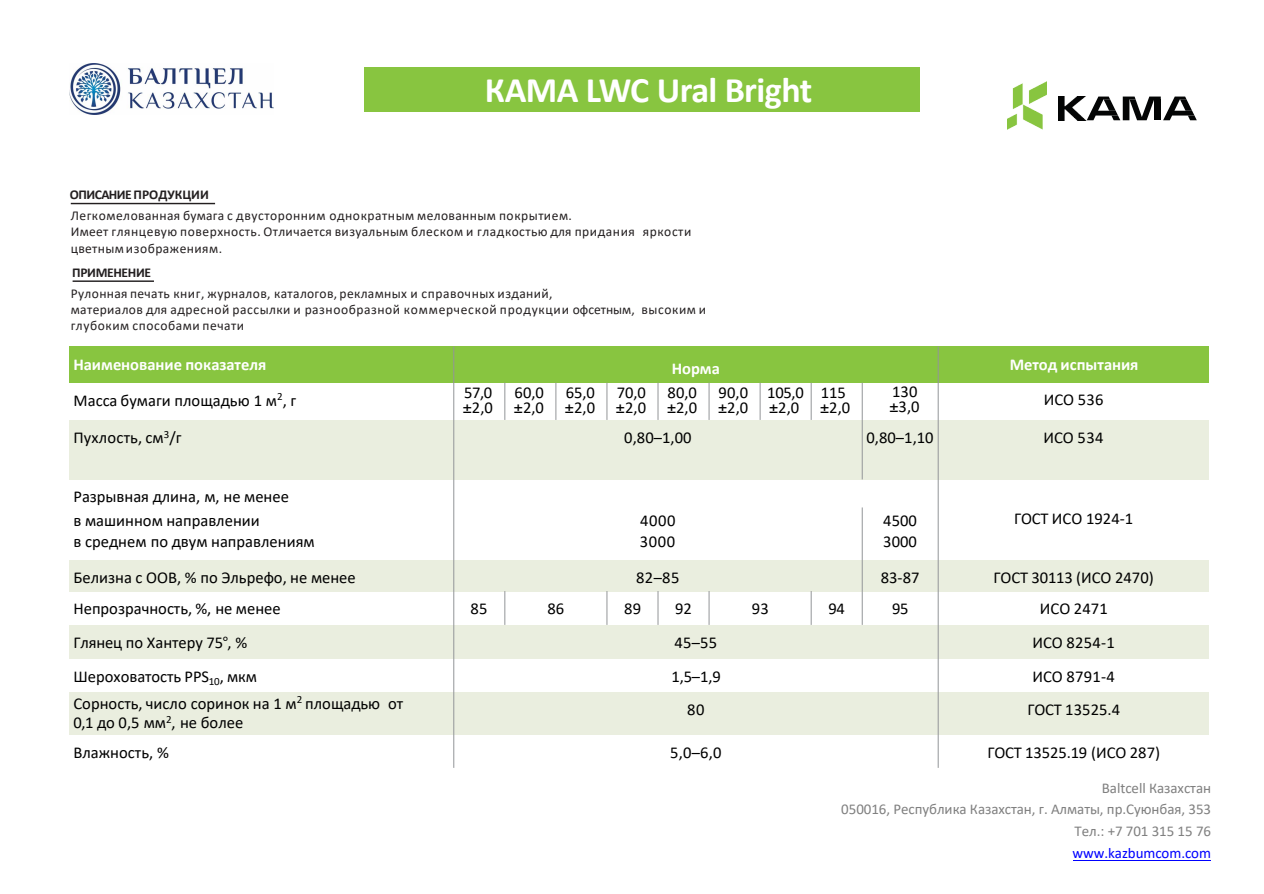
<style>
.page{position:relative;width:1264px;height:894px;background:#fff}
.page>*{position:absolute;margin:0;border:0;box-sizing:border-box;transform-origin:0 0}
.t1{font:700 36px "Calibri";letter-spacing:-.015em;color:#fff}
.t2{font:16.5px/19.8px "Calibri";color:#000}
.t3{font:700 16.5px "Calibri";letter-spacing:-.005em;color:#fff}
.t4{font:15px/21.6px "Calibri";letter-spacing:-.005em;color:#808080;text-align:right}
.t5{font:13.5px/16.2px "Calibri";letter-spacing:.035em;color:#231f20}
.t6{font:700 13.5px "Calibri";letter-spacing:-.005em;color:#231f20}
.t7{font:700 13.5px "Calibri";letter-spacing:-.025em;color:#231f20}
.s1{font-family:"Arial Narrow"}
.s2{font-family:"Myriad Pro"}
.s3{color:#00f}
</style>
<div class="page">
<div style="left:364px;top:67px;width:555px;height:44px;background:#88c540"></div>
<hr style="left:71px;top:203px;width:144px;height:1px;background:#231f20">
<hr style="left:73px;top:280px;width:81px;height:2px;background:#231f20">
<img style="left:1007px;top:82px;width:38px;height:48px">
<img style="left:1058px;top:96px;width:27px;height:24px">
<svg style="left:1087px;top:96px;width:109px;height:24px"></svg>
<div style="left:69px;top:346px;width:384px;height:36px;background:#88c540"></div>
<div style="left:453px;top:346px;width:485px;height:36px;background:#88c540"></div>
<div style="left:938px;top:346px;width:270px;height:36px;background:#88c540"></div>
<div style="left:69px;top:420px;width:384px;height:59px;background:#eaeedf"></div>
<div style="left:453px;top:420px;width:409px;height:59px;background:#eaeedf"></div>
<div style="left:862px;top:420px;width:76px;height:59px;background:#eaeedf"></div>
<div style="left:938px;top:420px;width:270px;height:59px;background:#eaeedf"></div>
<div style="left:69px;top:560px;width:384px;height:31px;background:#eaeedf"></div>
<div style="left:453px;top:560px;width:409px;height:31px;background:#eaeedf"></div>
<div style="left:862px;top:560px;width:76px;height:31px;background:#eaeedf"></div>
<div style="left:938px;top:560px;width:270px;height:31px;background:#eaeedf"></div>
<div style="left:69px;top:624px;width:384px;height:34px;background:#eaeedf"></div>
<div style="left:453px;top:624px;width:485px;height:34px;background:#eaeedf"></div>
<div style="left:938px;top:624px;width:270px;height:34px;background:#eaeedf"></div>
<div style="left:69px;top:692px;width:384px;height:43px;background:#eaeedf"></div>
<div style="left:453px;top:692px;width:485px;height:43px;background:#eaeedf"></div>
<div style="left:938px;top:692px;width:270px;height:43px;background:#eaeedf"></div>
<hr style="left:453px;top:346px;width:1px;height:421px;background:#939598">
<hr style="left:504px;top:382px;width:1px;height:38px;background:#939598">
<hr style="left:504px;top:591px;width:1px;height:33px;background:#939598">
<hr style="left:555px;top:382px;width:1px;height:38px;background:#939598">
<hr style="left:606px;top:382px;width:1px;height:38px;background:#939598">
<hr style="left:606px;top:591px;width:1px;height:33px;background:#939598">
<hr style="left:657px;top:382px;width:1px;height:38px;background:#939598">
<hr style="left:657px;top:591px;width:1px;height:33px;background:#939598">
<hr style="left:708px;top:382px;width:1px;height:38px;background:#939598">
<hr style="left:708px;top:591px;width:1px;height:33px;background:#939598">
<hr style="left:759px;top:382px;width:1px;height:38px;background:#939598">
<hr style="left:810px;top:382px;width:1px;height:38px;background:#939598">
<hr style="left:810px;top:591px;width:1px;height:33px;background:#939598">
<hr style="left:861px;top:382px;width:1px;height:38px;background:#939598">
<hr style="left:861px;top:420px;width:1px;height:59px;background:#939598">
<hr style="left:861px;top:507px;width:1px;height:84px;background:#939598">
<hr style="left:861px;top:591px;width:1px;height:33px;background:#939598">
<hr style="left:937px;top:346px;width:1px;height:421px;background:#939598">
<hr style="left:1072px;top:860px;width:138px;height:1px;background:#00f">
<img style="left:70px;top:63px;width:204px;height:51px">
<p class="t6" style="left:70px;top:185px;width:140px">ОПИСАНИЕПРОДУКЦИИ</p>
<p class="t1" style="left:485px;top:64px;width:329px">КАМА LWC Ural Bright</p>
<p class="t5" style="left:71px;top:207px;width:502px">Легкомелованная бумага с двусторонним однократным мелованным покрытием.</p>
<p class="t5" style="left:71px;top:223px;width:622px">Имеет глянцевую поверхность. Отличается визуальным блеском и гладкостью для придания яркости цветнымизображениям.</p>
<p class="t7" style="left:72px;top:263px;width:80px">ПРИМЕНЕНИЕ</p>
<p class="t5" style="left:71px;top:285px;width:483px">Рулонная печать книг, журналов, каталогов, рекламных и справочных изданий,</p>
<p class="t5" style="left:71px;top:301px;width:636px">материалов для адресной рассылки и разнообразной коммерческой продукции офсетным, высоким и глубоким способами печати</p>
<p class="t3" style="left:73px;top:353px;width:194px">Наименование показателя</p>
<p class="t3" style="left:671px;top:357px;width:50px">Норма</p>
<p class="t3" style="left:1009px;top:353px;width:130px">Метод испытания</p>
<p class="t2" style="left:74px;top:390px;width:224px">Масса бумаги площадью 1 м<sup>2</sup>, г</p>
<p class="t2" style="left:464px;top:382px;width:29px">57,0</p>
<p class="t2" style="left:892px;top:381px;width:27px">130</p>
<p class="t2" style="left:889px;top:396px;width:32px"><span class="s1">±</span>3,0</p>
<p class="t2" style="left:514px;top:382px;width:31px">60,0</p>
<p class="t2" style="left:513px;top:396px;width:32px"><span class="s1">±</span>2,0</p>
<p class="t2" style="left:565px;top:382px;width:30px">65,0</p>
<p class="t2" style="left:564px;top:396px;width:32px"><span class="s1">±</span>2,0</p>
<p class="t2" style="left:616px;top:382px;width:30px">70,0</p>
<p class="t2" style="left:616px;top:396px;width:32px"><span class="s1">±</span>2,0</p>
<p class="t2" style="left:667px;top:382px;width:31px">80,0</p>
<p class="t2" style="left:667px;top:396px;width:32px"><span class="s1">±</span>2,0</p>
<p class="t2" style="left:718px;top:382px;width:31px">90,0</p>
<p class="t2" style="left:718px;top:396px;width:32px"><span class="s1">±</span>2,0</p>
<p class="t2" style="left:767px;top:382px;width:38px">105,0</p>
<p class="t2" style="left:769px;top:396px;width:32px"><span class="s1">±</span>2,0</p>
<p class="t2" style="left:820px;top:382px;width:27px">115</p>
<p class="t2" style="left:820px;top:396px;width:32px"><span class="s1">±</span>2,0</p>
<p class="t2" style="left:1043px;top:389px;width:61px">ИСО 536</p>
<p class="t2" style="left:462px;top:396px;width:32px"><span class="s1">±</span>2,0</p>
<p class="t2" style="left:73px;top:427px;width:110px">Пухлость, см<sup>3</sup>/г</p>
<p class="t2" style="left:624px;top:427px;width:69px">0,80–1,00</p>
<p class="t2" style="left:866px;top:427px;width:69px">0,80–1,10</p>
<p class="t2" style="left:1043px;top:427px;width:62px">ИСО 534</p>
<p class="t2" style="left:73px;top:485px;width:217px">Разрывная длина, м, не менее</p>
<p class="t2" style="left:73px;top:509px;width:188px">в машинном направлении</p>
<p class="t2" style="left:640px;top:509px;width:37px">4000</p>
<p class="t2" style="left:883px;top:509px;width:35px">4500</p>
<p class="t2" style="left:1013px;top:507px;width:121px">ГОСТ ИСО 1924-1</p>
<p class="t2" style="left:73px;top:531px;width:243px">в среднем по двум направлениям</p>
<p class="t2" style="left:640px;top:531px;width:37px">3000</p>
<p class="t2" style="left:883px;top:531px;width:35px">3000</p>
<p class="t2" style="left:74px;top:567px;width:284px">Белизна c OOВ, % по Эльрефо, не менее</p>
<p class="t2" style="left:636px;top:567px;width:45px">82–85</p>
<p class="t2" style="left:880px;top:567px;width:40px">83-87</p>
<p class="t2" style="left:993px;top:567px;width:162px">ГОСТ 30113 (ИСO 2470)</p>
<p class="t2" style="left:73px;top:598px;width:209px">Непрозрачность, %, не менее</p>
<p class="t2" style="left:470px;top:598px;width:19px">85</p>
<p class="t2" style="left:547px;top:598px;width:18px">86</p>
<p class="t2" style="left:624px;top:598px;width:19px">89</p>
<p class="t2" style="left:675px;top:598px;width:18px">92</p>
<p class="t2" style="left:751px;top:598px;width:19px">93</p>
<p class="t2" style="left:828px;top:598px;width:18px">94</p>
<p class="t2" style="left:891px;top:598px;width:18px">95</p>
<p class="t2" style="left:1039px;top:598px;width:69px">ИСO 2471</p>
<p class="t2" style="left:73px;top:631px;width:175px">Глянец по Хантеру 75<span class="s2">°</span>, %</p>
<p class="t2" style="left:674px;top:631px;width:44px">45–55</p>
<p class="t2" style="left:1032px;top:631px;width:84px">ИСО 8254-1</p>
<p class="t2" style="left:73px;top:665px;width:185px">Шероховатость PPS<sub>10</sub>, мкм</p>
<p class="t2" style="left:671px;top:665px;width:51px">1,5–1,9</p>
<p class="t2" style="left:1032px;top:665px;width:84px">ИСО 8791-4</p>
<p class="t2" style="left:73px;top:692px;width:331px">Сорность, число соринок на 1 м<sup>2</sup> площадью от<br>0,1 до 0,5 мм<sup>2</sup>, не более</p>
<p class="t2" style="left:687px;top:699px;width:19px">80</p>
<p class="t2" style="left:1027px;top:699px;width:94px">ГОСТ 13525.4</p>
<p class="t2" style="left:73px;top:742px;width:97px">Влажность, %</p>
<p class="t2" style="left:670px;top:742px;width:53px">5,0–6,0</p>
<p class="t2" style="left:987px;top:742px;width:174px">ГОСТ 13525.19 (ИСО 287)</p>
<p class="t4" style="left:841px;top:776px;width:371px">Baltcell Казахстан<br>050016, Республика Казахстан, г. Алматы, пр.Суюнбая, 353<br>Тел.: +7 701 315 15 76<br><span class="s3">www.kazbumcom.com</span></p>
</div>
